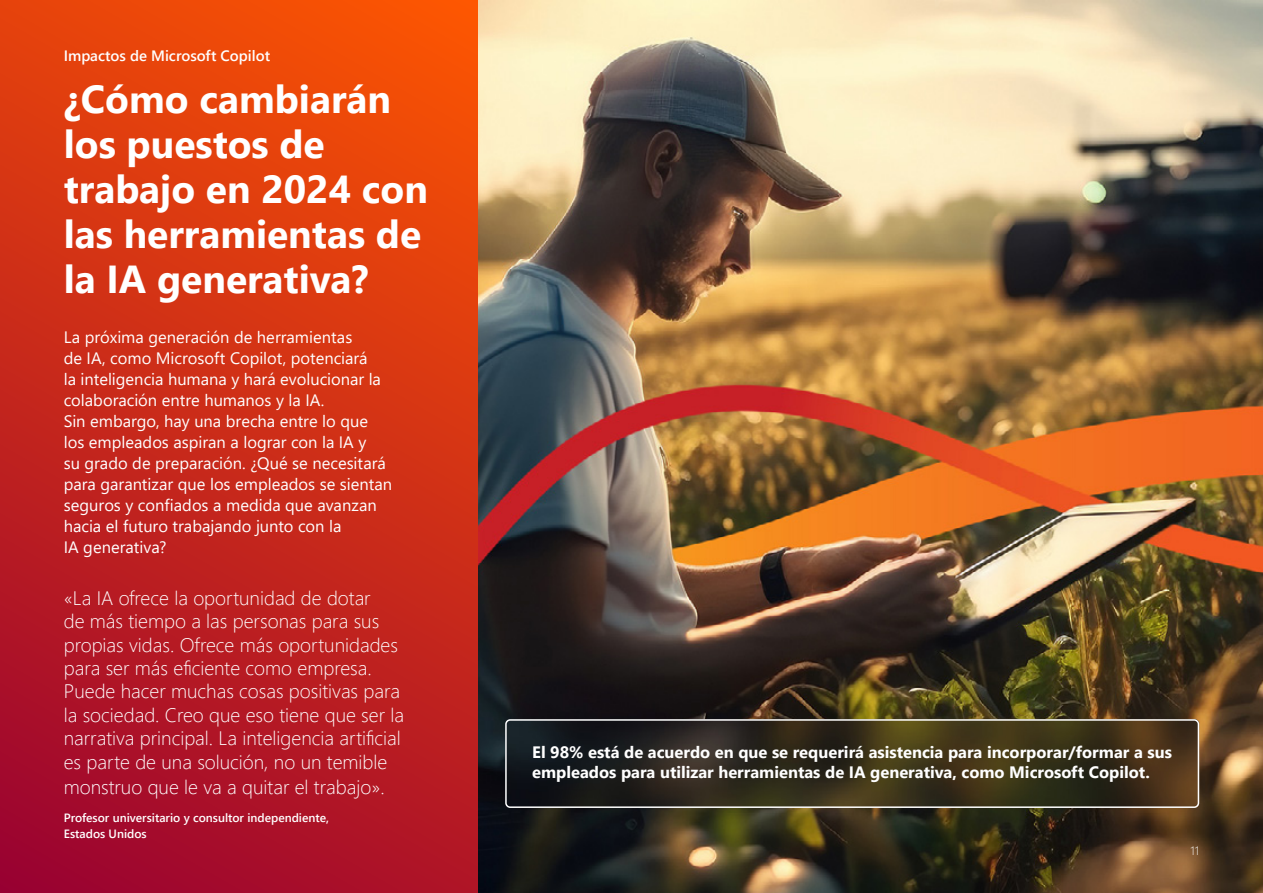
<style>
.page{position:relative;width:1263px;height:893px;background:#fff}
.page>*{position:absolute;margin:0;border:0;box-sizing:border-box;transform-origin:0 0}
.t1{font:700 39px/45px "Segoe UI";color:#fff}
.t2{font:300 19.5px/23.4px "Segoe UI";color:#fff}
.t3{font:16.5px/21px "Segoe UI";color:#fff}
.t4{font:700 16.5px/19.8px "Segoe UI";color:#fff}
.t5{font:600 15px "Segoe UI";color:#fff}
.t6{font:600 12px/15.8px "Segoe UI";color:#fff}
.t7{font:300 12px "Segoe UI";color:#fff}
</style>
<div class="page">
<img style="left:478px;top:0;width:785px;height:893px">
<div style="left:0;top:0;width:478px;height:893px;background:linear-gradient(to bottom,#f24d06,#a30a2c)"></div>
<img style="left:505px;top:719px;width:694px;height:89px">
<div style="left:505px;top:719px;width:694px;height:89px;border:2px solid #fff;border-radius:4px"></div>
<p class="t5" style="left:64px;top:41px;width:208px">Impactos de Microsoft Copilot</p>
<h1 class="t1" style="left:64px;top:74px;width:366px">¿Cómo cambiarán los puestos de trabajo en 2024 con las herramientas de la IA generativa?</h1>
<p class="t3" style="left:64px;top:325px;width:330px">La próxima generación de herramientas<br>de IA, como Microsoft Copilot, potenciará<br>la inteligencia humana y hará evolucionar la colaboración entre humanos y la IA.<br>Sin embargo, hay una brecha entre lo que los empleados aspiran a lograr con la IA y<br>su grado de preparación. ¿Qué se necesitará para garantizar que los empleados se sientan seguros y confiados a medida que avanzan hacia el futuro trabajando junto con la<br>IA generativa?</p>
<p class="t2" style="left:64px;top:584px;width:342px">«La IA ofrece la oportunidad de dotar<br>de más tiempo a las personas para sus propias vidas. Ofrece más oportunidades para ser más eficiente como empresa.<br>Puede hacer muchas cosas positivas para la sociedad. Creo que eso tiene que ser la narrativa principal. La inteligencia artificial es parte de una solución, no un temible</p>
<p class="t2" style="left:64px;top:773px;width:322px">monstruo que le va a quitar el trabajo».</p>
<p class="t6" style="left:64px;top:809px;width:267px">Profesor universitario y consultor independiente,<br>Estados Unidos</p>
<p class="t4" style="left:532px;top:741px;width:641px">El 98% está de acuerdo en que se requerirá asistencia para incorporar/formar a sus empleados para utilizar herramientas de IA generativa, como Microsoft Copilot.</p>
<p class="t7" style="left:1190px;top:839px;width:10px">11</p>
</div>
